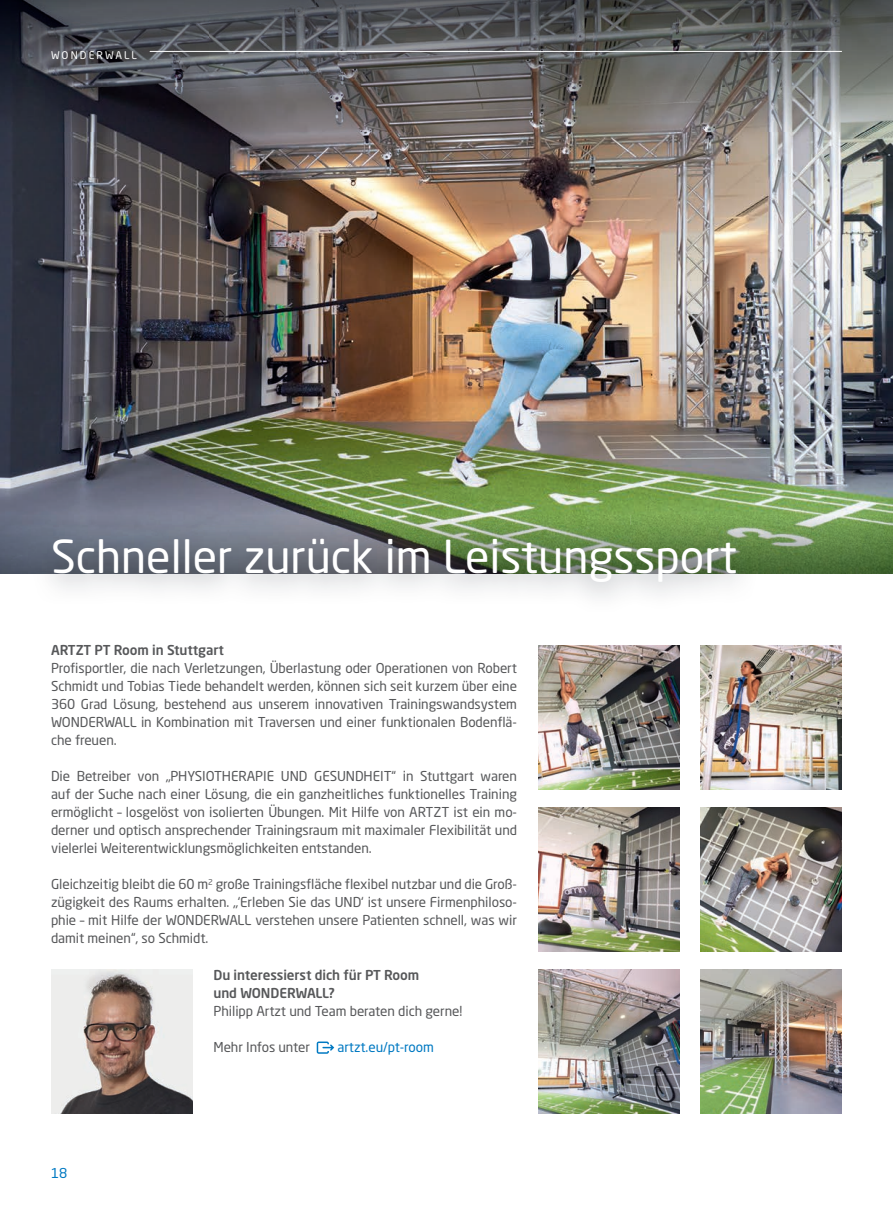
<style>
.page{position:relative;width:893px;height:1212px;background:#fff}
.page>*{position:absolute;margin:0;border:0;box-sizing:border-box;transform-origin:0 0}
.t1{font:45px "Neo Sans Std";color:#fff}
.t2{font:13.5px/18px "Neo Sans Std";letter-spacing:-.005em;color:#57585a;text-align:justify}
.t3{font:500 13.5px/18px "Neo Sans Std";letter-spacing:-.005em;color:#57585a}
.t4{font:13.5px "Neo Sans Std";letter-spacing:-.005em;color:#0079c2}
.t5{font:10.5px "Neo Sans Std";letter-spacing:.2em;color:#fff}
</style>
<div class="page">
<img style="left:0;top:0;width:893px;height:544px">
<img style="left:0;top:544px;width:31px;height:29px">
<img style="left:757px;top:544px;width:136px;height:29px">
<svg style="left:317px;top:1041px;width:17px;height:13px"></svg>
<img style="left:701px;top:807px;width:141px;height:144px">
<img style="left:701px;top:645px;width:141px;height:144px">
<img style="left:538px;top:807px;width:141px;height:144px">
<img style="left:701px;top:969px;width:141px;height:144px">
<img style="left:538px;top:645px;width:141px;height:144px">
<img style="left:31px;top:525px;width:726px;height:73px">
<img style="left:538px;top:969px;width:141px;height:144px">
<hr style="left:150px;top:51px;width:692px;height:1px;background:#fff">
<img style="left:51px;top:969px;width:141px;height:144px">
<p class="t5" style="left:51px;top:49px;width:87px">WONDERWALL</p>
<h1 class="t1" style="left:51px;top:529px;width:688px">Schneller zurück im Leistungssport</h1>
<p class="t3" style="left:51px;top:641px;width:174px">ARTZT PT Room in Stuttgart</p>
<p class="t2" style="left:51px;top:659px;width:468px">Profisportler, die nach Verletzungen, Überlastung oder Operationen von Robert Schmidt und Tobias Tiede behandelt werden, können sich seit kurzem über eine 360 Grad Lösung, bestehend aus unserem innovativen Trainingswandsystem WONDERWALL in Kombination mit Traversen und einer funktionalen Bodenflä&shy;che freuen.</p>
<p class="t2" style="left:51px;top:767px;width:468px">Die Betreiber von „PHYSIOTHERAPIE UND GESUNDHEIT“ in Stuttgart waren auf der Suche nach einer Lösung, die ein ganzheitliches funktionelles Training ermöglicht – losgelöst von isolierten Übungen. Mit Hilfe von ARTZT ist ein mo&shy;derner und optisch ansprechender Trainingsraum mit maximaler Flexibilität und vielerlei Weiterentwicklungsmöglichkeiten entstanden.</p>
<p class="t2" style="left:51px;top:875px;width:467px">Gleichzeitig bleibt die 60 m<sup>2</sup> große Trainingsfläche flexibel nutzbar und die Groß&shy;zügigkeit des Raums erhalten. „‘Erleben Sie das UND‘ ist unsere Firmenphiloso&shy;phie – mit Hilfe der WONDERWALL verstehen unsere Patienten schnell, was wir damit meinen“, so Schmidt.</p>
<p class="t4" style="left:51px;top:1164px;width:18px">18</p>
<p class="t3" style="left:213px;top:965px;width:207px">Du interessierst dich für PT Room und WONDERWALL?</p>
<p class="t2" style="left:213px;top:1001px;width:250px">Philipp Artzt und Team beraten dich gerne!</p>
<p class="t2" style="left:213px;top:1037px;width:98px">Mehr Infos unter</p>
<p class="t4" style="left:337px;top:1038px;width:98px">artzt.eu/pt-room</p>
</div>
